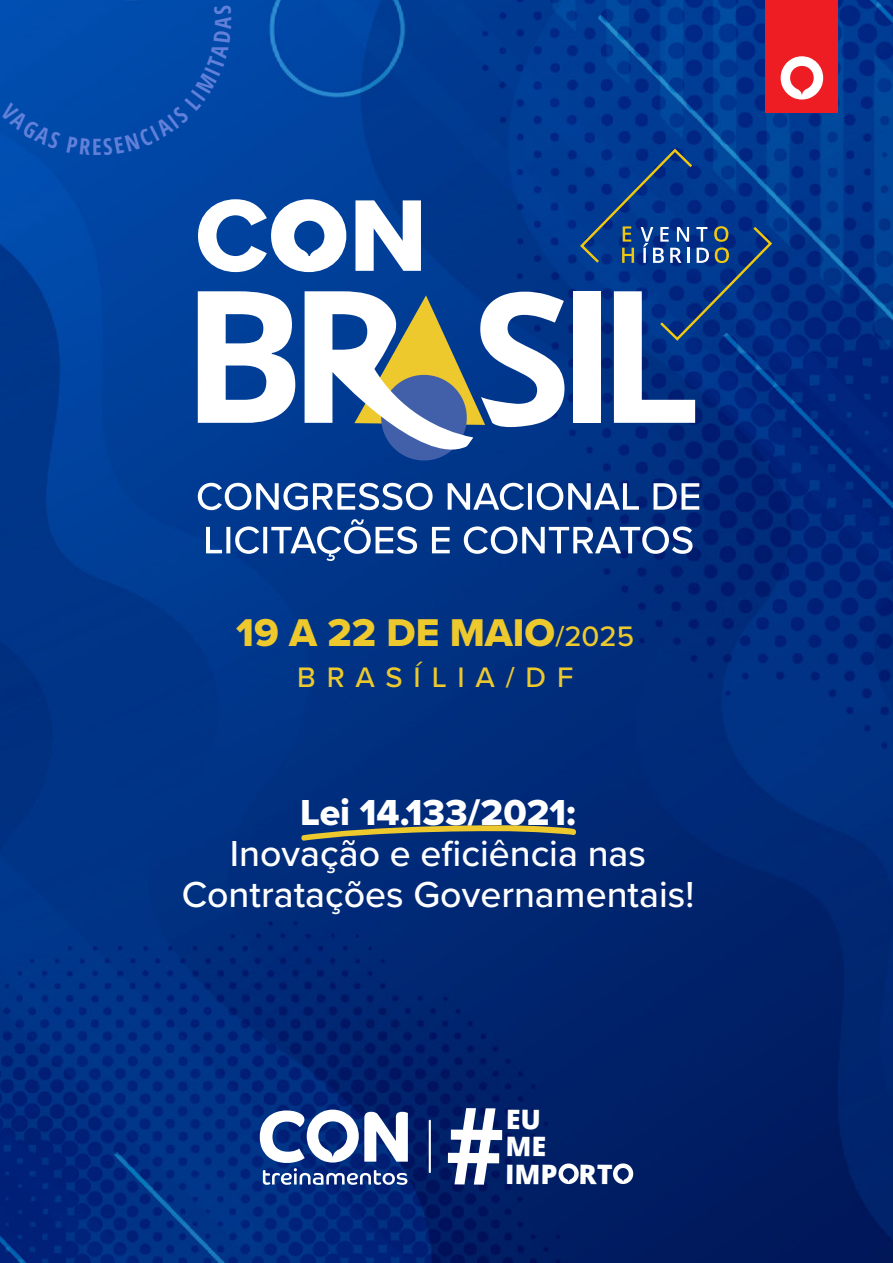
<style>
.page{position:relative;width:893px;height:1263px;background:#fff}
.page>*{position:absolute;margin:0;border:0;box-sizing:border-box;transform-origin:0 0}
.t1{font:40.2px "Proxima Nova Extrabld";color:#edc92d}
.t2{font:500 37.5px/41px "Proxima Nova";color:#fff;text-align:center}
.t3{font:500 29.25px "Proxima Nova";letter-spacing:.37em;color:#edc92d}
.t4{font:800 26.85px "Open Sans";color:#fff}
.t5{font:700 condensed 22.5px "Open Sans";color:#6180d9}
.s1{font-family:"Proxima Nova";font-weight:500;font-size:29.25px}
.s2{font-family:"Proxima Nova Extrabld";font-weight:400}
</style>
<div class="page">
<img style="left:0;top:0;width:893px;height:1263px">
<div style="left:766px;top:0;width:72px;height:112px;background:#ee1d23"></div>
<svg style="left:781px;top:56px;width:42px;height:44px"></svg>
<svg style="left:198px;top:291px;width:97px;height:132px"></svg>
<svg style="left:305px;top:291px;width:259px;height:177px"></svg>
<div style="left:573px;top:291px;width:28px;height:132px;background:#fff"></div>
<svg style="left:206px;top:519px;width:486px;height:42px"></svg>
<svg style="left:198px;top:483px;width:501px;height:27px"></svg>
<svg style="left:198px;top:199px;width:223px;height:73px"></svg>
<svg style="left:579px;top:149px;width:194px;height:274px"></svg>
<svg style="left:301px;top:825px;width:275px;height:16px;background:#55635d"></svg>
<svg style="left:448px;top:1108px;width:54px;height:76px"></svg>
<svg style="left:613px;top:1163px;width:20px;height:21px"></svg>
<svg style="left:558px;top:1163px;width:21px;height:21px"></svg>
<svg style="left:260px;top:1109px;width:148px;height:76px"></svg>
<hr style="left:429px;top:1120px;width:2px;height:53px;background:#fff">
<div style="left:0;top:102px;width:61px;height:47px;background:#004bab"></div>
<svg style="left:67px;top:136px;width:24px;height:19px"></svg>
<div style="left:103px;top:5px;width:128px;height:150px;background:#0049a8"></div>
<svg style="left:508px;top:1109px;width:31px;height:20px"></svg>
<svg style="left:508px;top:1137px;width:37px;height:19px"></svg>
<p class="t5" style="left:92px;top:131px;width:11px">E</p>
<p class="t1" style="left:236px;top:602px;width:399px">19 A 22 DE MAIO<span class="s1">/2025</span></p>
<p class="t3" style="left:297px;top:655px;width:278px">BRASÍLIA/DF</p>
<p class="t2" style="left:182px;top:791px;width:514px"><span class="s2">Lei 14.133/2021:<br></span>Inovação e eficiência nas<br>Contratações Governamentais!</p>
<p class="t4" style="left:506px;top:1153px;width:109px;rotate:1deg">IMP RT</p>
</div>
